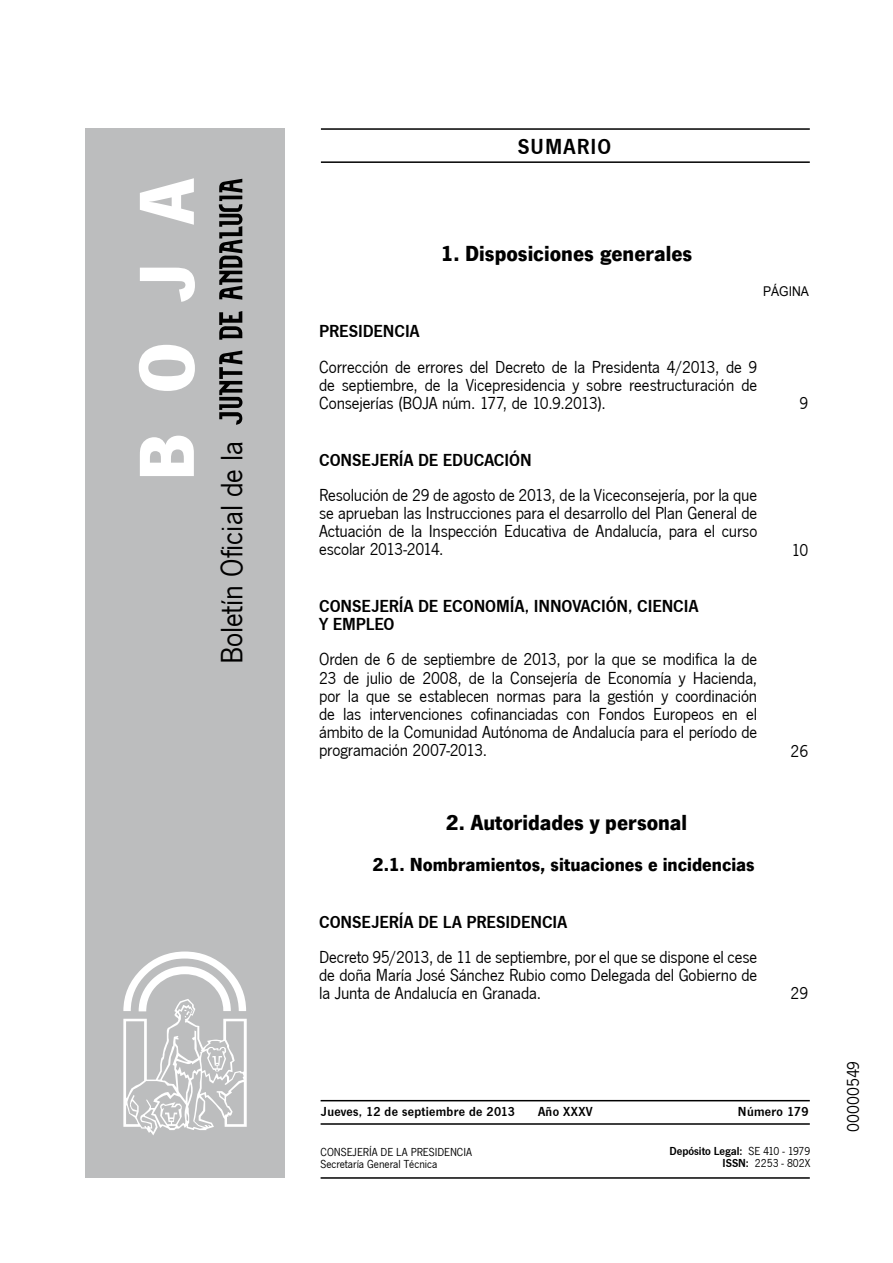
<style>
.page{position:relative;width:893px;height:1263px;background:#fff}
.page>*{position:absolute;margin:0;border:0;box-sizing:border-box;transform-origin:0 0}
.t1{font:700 81px "News Got T";color:#fff}
.t2{font:31.95px "News Got T";color:#000}
.t3{font:700 22.5px "News Got T";color:#000}
.t4{font:600 22.5px "News Got T";letter-spacing:.05em;color:#000}
.t5{font:700 19.5px "News Got T";color:#000}
.t6{font:18px/18.1px "News Got T";letter-spacing:-.01em;color:#000;text-align:justify}
.t7{font:600 18px "News Got T";color:#000}
.t8{font:600 13.5px "News Got T";letter-spacing:.025em;color:#000}
.t9{font:13.5px "Arial";color:#000;scale:.9 1}
.t10{font:12px/12px "News Got T";color:#000}
.t11{font:600 12px/12px "News Got T";color:#000;text-align:right}
.s1{font-weight:400}
</style>
<div class="page">
<hr style="left:321px;top:128px;width:488px;height:2px;background:#000">
<hr style="left:321px;top:161px;width:488px;height:2px;background:#000">
<div style="left:85px;top:128px;width:200px;height:1050px;background:#bcbdbe"></div>
<svg style="left:219px;top:351px;width:23px;height:74px"></svg>
<svg style="left:219px;top:311px;width:23px;height:29px"></svg>
<svg style="left:219px;top:179px;width:23px;height:121px"></svg>
<svg style="left:123px;top:952px;width:124px;height:183px"></svg>
<hr style="left:320px;top:1100px;width:489px;height:1px;background:#000">
<hr style="left:320px;top:1177px;width:489px;height:2px;background:#000">
<hr style="left:320px;top:1123px;width:489px;height:2px;background:#000">
<h1 class="t1" style="left:119px;top:481px;width:305px;rotate:-90deg">BOJA</h1>
<h2 class="t2" style="left:214px;top:664px;width:225px;rotate:-90deg">Boletín Oficial de la</h2>
<p class="t4" style="left:517px;top:134px;width:95px">SUMARIO</p>
<p class="t3" style="left:440px;top:240px;width:253px">1. Disposiciones generales</p>
<p class="t9" style="left:763px;top:282px;width:53px">PÁGINA</p>
<p class="t7" style="left:319px;top:321px;width:94px">PRESIDENCIA</p>
<p class="t6" style="left:319px;top:358px;width:439px">Corrección de errores del Decreto de la Presidenta 4/2013, de 9 de septiembre, de la Vicepresidencia y sobre reestructuración de Consejerías (BOJA núm. 177, de 10.9.2013).</p>
<p class="t7" style="left:319px;top:449px;width:12px">CONS</p>
<p class="t7" style="left:361px;top:449px;width:169px">EJERÍA DE EDUCACIÓN</p>
<p class="t6" style="left:319px;top:486px;width:439px">Resolución de 29 de agosto de 2013, de la Viceconsejería, por la que se aprueban las Instrucciones para el desarrollo del Plan General de Actuación de la Inspección Educativa de Andalucía, para el curso escolar 2013-2014.</p>
<p class="t7" style="left:319px;top:596px;width:12px">CONS</p>
<p class="t7" style="left:361px;top:596px;width:114px">EJERÍA DE ECONOM</p>
<p class="t7" style="left:510px;top:596px;width:40px">ÍA, INNOVA</p>
<p class="t7" style="left:590px;top:596px;width:101px">CIÓN, CI ENCIA</p>
<p class="t7" style="left:319px;top:614px;width:25px">Y EMPL</p>
<p class="t7" style="left:374px;top:614px;width:19px">EO</p>
<p class="t6" style="left:319px;top:651px;width:439px">Orden de 6 de septiembre de 2013, por la que se modifica la de 23 de julio de 2008, de la Consejería de Economía y Hacienda, por la que se establecen normas para la gestión y coordinación de las intervenciones cofinanciadas con Fondos Europeos en el ámbito de la Comunidad Autónoma de Andalucía para el período de programación 2007-2013.</p>
<p class="t3" style="left:446px;top:809px;width:243px">2. Autoridades y personal</p>
<p class="t5" style="left:372px;top:853px;width:384px">2.1. Nombramientos, situaciones e incidencias</p>
<p class="t7" style="left:319px;top:911px;width:12px">CONS</p>
<p class="t7" style="left:361px;top:911px;width:199px">EJERÍA DE LA PRESIDENCIA</p>
<p class="t6" style="left:319px;top:948px;width:439px">Decreto 95/2013, de 11 de septiembre, por el que se dispone el cese de doña María José Sánchez Rubio como Delegada del Gobierno de la Junta de Andalucía en Granada.</p>
<p class="t6" style="left:799px;top:394px;width:10px">9</p>
<p class="t6" style="left:791px;top:541px;width:18px">10</p>
<p class="t6" style="left:790px;top:742px;width:19px">26</p>
<p class="t6" style="left:790px;top:985px;width:19px">29</p>
<p class="t8" style="left:321px;top:1104px;width:196px">JUEVES, 12 DE SEPTIEMBRE DE 2013</p>
<p class="t8" style="left:538px;top:1104px;width:56px">AÑO XXXV</p>
<p class="t8" style="left:738px;top:1104px;width:72px">NÚMERO 179</p>
<p class="t10" style="left:320px;top:1146px;width:153px">CONSEJERÍA DE LA PRESIDENCIA<br>Secretaría General Técnica</p>
<p class="t11" style="left:669px;top:1145px;width:142px">DEPÓSITO LEGAL: <span class="s1">SE 410 - 1979<br></span>ISSN: <span class="s1">2253 - 802X</span></p>
<p class="t6" style="left:844px;top:1132px;width:72px;rotate:-90deg">00000549</p>
</div>
